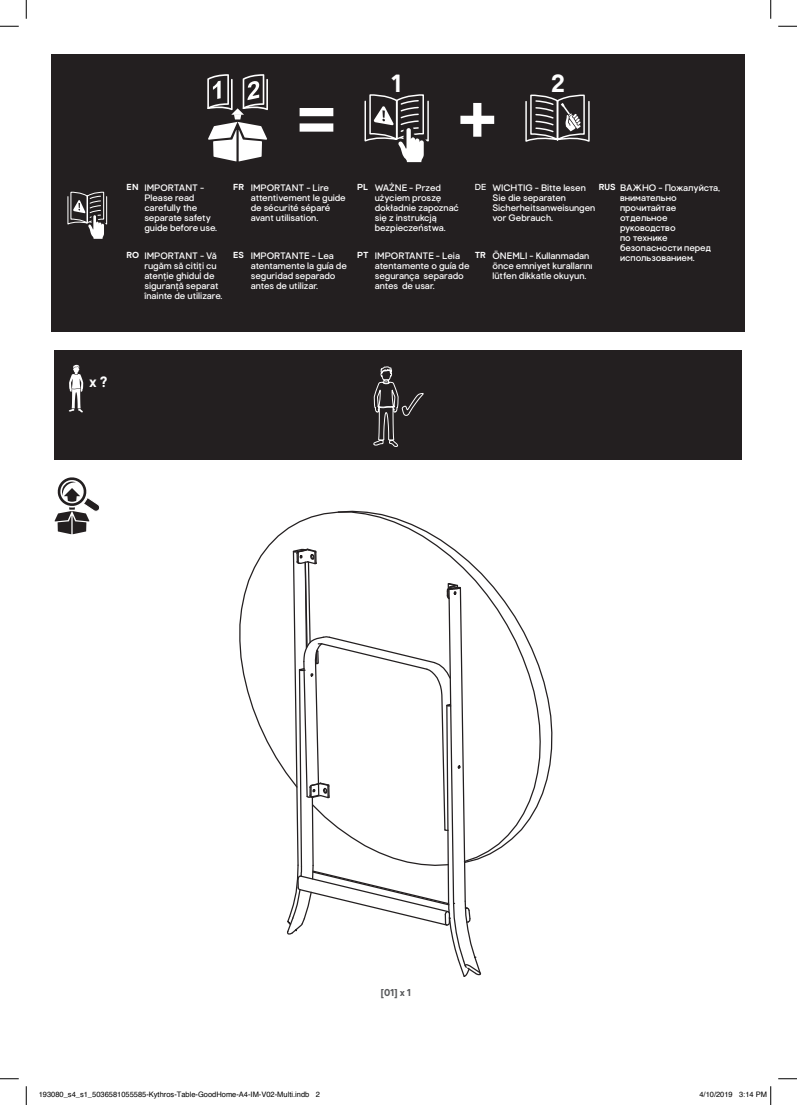
<style>
.page{position:relative;width:797px;height:1105px;background:#fff}
.page>*{position:absolute;margin:0;border:0;box-sizing:border-box;transform-origin:0 0}
.t1{font:700 24.88px "Good Home";color:#fff}
.t2{font:700 15px "Good Home";color:#fff}
.Part_Numbers{font:700 10px "Good Home";color:#57585a}
.t3{font:9.38px/10px "Good Home";color:#fff}
.t4{font:7.5px "Helvetica";color:#000}
.s1{font-weight:700;font-size:8.75px}
.s2{font-size:8.75px}
</style>
<div class="page">
<div style="left:51px;top:55px;width:694px;height:277px;background:#231f20"></div>
<div style="left:55px;top:351px;width:687px;height:109px;background:#231f20"></div>
<svg style="left:69px;top:365px;width:14px;height:47px"></svg>
<svg style="left:373px;top:366px;width:51px;height:81px"></svg>
<svg style="left:67px;top:191px;width:41px;height:48px"></svg>
<svg style="left:54px;top:477px;width:46px;height:57px"></svg>
<svg style="left:207px;top:74px;width:61px;height:87px"></svg>
<svg style="left:364px;top:94px;width:65px;height:69px"></svg>
<svg style="left:525px;top:94px;width:65px;height:48px"></svg>
<svg style="left:299px;top:108px;width:34px;height:24px"></svg>
<svg style="left:460px;top:103px;width:34px;height:34px"></svg>
<svg style="left:239px;top:511px;width:98px;height:263px"></svg>
<svg style="left:286px;top:548px;width:196px;height:429px"></svg>
<svg style="left:337px;top:510px;width:216px;height:354px"></svg>
<svg style="left:0;top:25px;width:19px;height:2px"></svg>
<svg style="left:778px;top:25px;width:19px;height:2px"></svg>
<svg style="left:0;top:1078px;width:19px;height:1px"></svg>
<svg style="left:778px;top:1078px;width:19px;height:1px"></svg>
<svg style="left:25px;top:0;width:2px;height:19px"></svg>
<svg style="left:25px;top:1086px;width:2px;height:19px"></svg>
<svg style="left:770px;top:0;width:1px;height:19px"></svg>
<svg style="left:770px;top:1086px;width:1px;height:19px"></svg>
<h1 class="t1" style="left:391px;top:69px;width:12px">1</h1>
<h1 class="t1" style="left:550px;top:69px;width:16px">2</h1>
<p class="t3" style="left:144px;top:183px;width:74px;text-indent:-18px"><span class="s1">EN</span> IMPORTANT -<br>Please read carefully the separate safety guide before use.</p>
<p class="t3" style="left:251px;top:183px;width:97px;text-indent:-18px"><span class="s1">FR</span> IMPORTANT - Lire attentivement le guide de sécurité séparé avant utilisation.</p>
<p class="t3" style="left:375px;top:183px;width:86px;text-indent:-18px"><span class="s1">PL</span> WAŻNE - Przed użyciem proszę dokładnie zapoznać się z instrukcją bezpieczeństwa.</p>
<p class="t3" style="left:492px;top:183px;width:104px;text-indent:-18px"><span class="s2">DE</span> WICHTIG - Bitte lesen<br>Sie die separaten<br>Sicherheitsanweisungen vor Gebrauch.</p>
<p class="t3" style="left:620px;top:183px;width:102px;text-indent:-21px"><span class="s1">RUS</span> ВАЖНО - Пожалуйста, внимательно прочитайтaе отдельное руководство<br>по технике безопасности перед использованием.</p>
<p class="t3" style="left:144px;top:250px;width:80px;text-indent:-18px"><span class="s1">RO</span> IMPORTANT - Vă rugăm să citiți cu atenție ghidul de siguranță separat înainte de utilizare.</p>
<p class="t3" style="left:251px;top:250px;width:98px;text-indent:-18px"><span class="s1">ES</span> IMPORTANTE - Lea atentamente la guía de seguridad separado antes de utilizar.</p>
<p class="t3" style="left:375px;top:250px;width:96px;text-indent:-18px"><span class="s1">PT</span> IMPORTANTE - Leia atentamente o guía de segurança separado antes de usar.</p>
<p class="t3" style="left:492px;top:250px;width:102px;text-indent:-18px"><span class="s1">TR</span> ÖNEMLI - Kullanmadan önce emniyet kurallarını lütfen dikkatle okuyun.</p>
<h2 class="t2" style="left:89px;top:373px;width:20px">x ?</h2>
<p class="Part_Numbers" style="left:381px;top:987px;width:32px">[01] x 1</p>
<p class="t4" style="left:39px;top:1089px;width:282px">193080_s4_s1_5036581055585-Kythros-Table-GoodHome-A4-IM-V02-Multi.indb 2</p>
<p class="t4" style="left:699px;top:1089px;width:69px">4/10/2019 3:14 PM</p>
</div>
